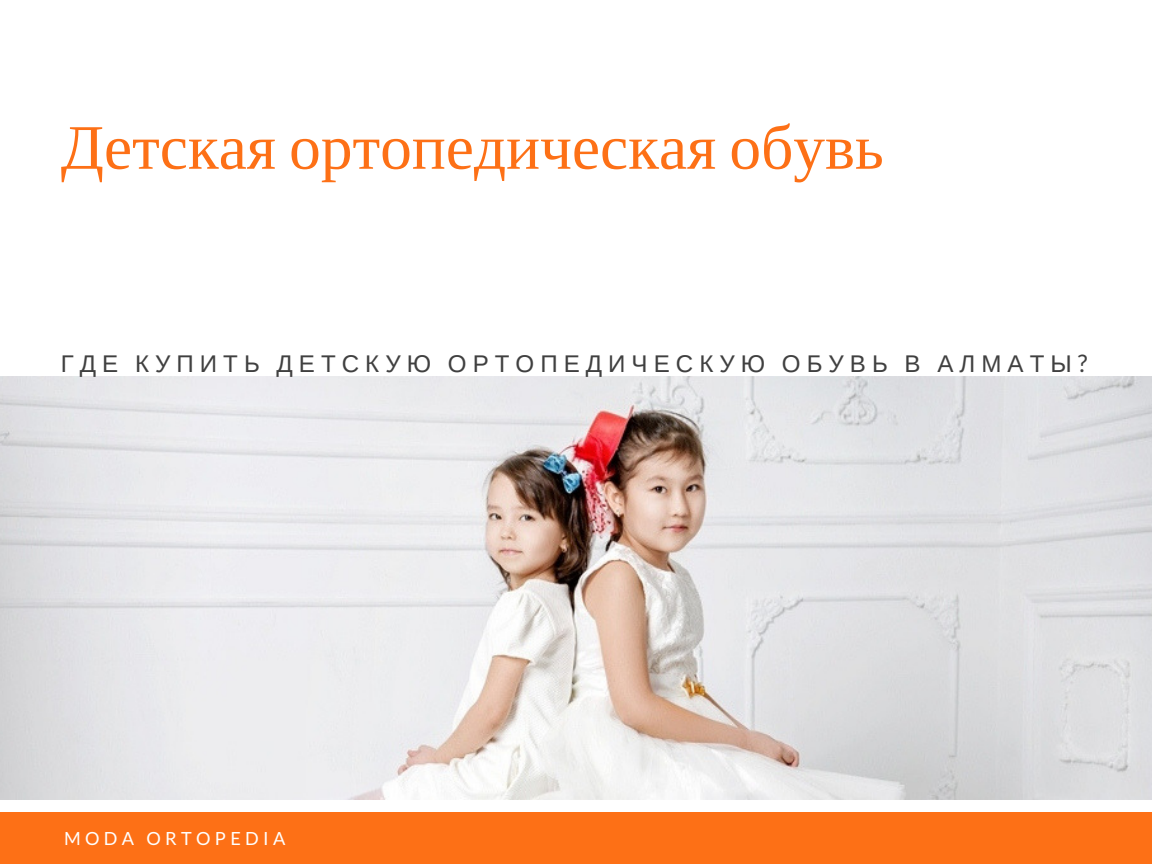
<style>
.page{position:relative;width:1152px;height:864px;background:#fff}
.page>*{position:absolute;margin:0;border:0;box-sizing:border-box;transform-origin:0 0}
.t1{font:63.45px "Liberation Serif";color:#fd7016}
.t2{font:24.15px "Liberation Sans";letter-spacing:.25em;color:#404040}
.t3{font:18.15px "Lato";letter-spacing:.24em;color:#fff}
.s1{font-family:"Lato"}
</style>
<div class="page">
<img style="left:0;top:377px;width:1152px;height:423px">
<div style="left:0;top:812px;width:1152px;height:52px;background:#fd7016"></div>
<h1 class="t1" style="left:61px;top:112px;width:825px">Детская ортопедическая обувь</h1>
<p class="t2" style="left:61px;top:351px;width:1028px">ГДЕ КУПИТЬ ДЕТСКУЮ ОРТОПЕДИЧЕСКУЮ ОБУВЬ В АЛМАТЫ<span class="s1">?</span></p>
<p class="t3" style="left:64px;top:827px;width:223px">MODA ORTOPEDIA</p>
</div>
